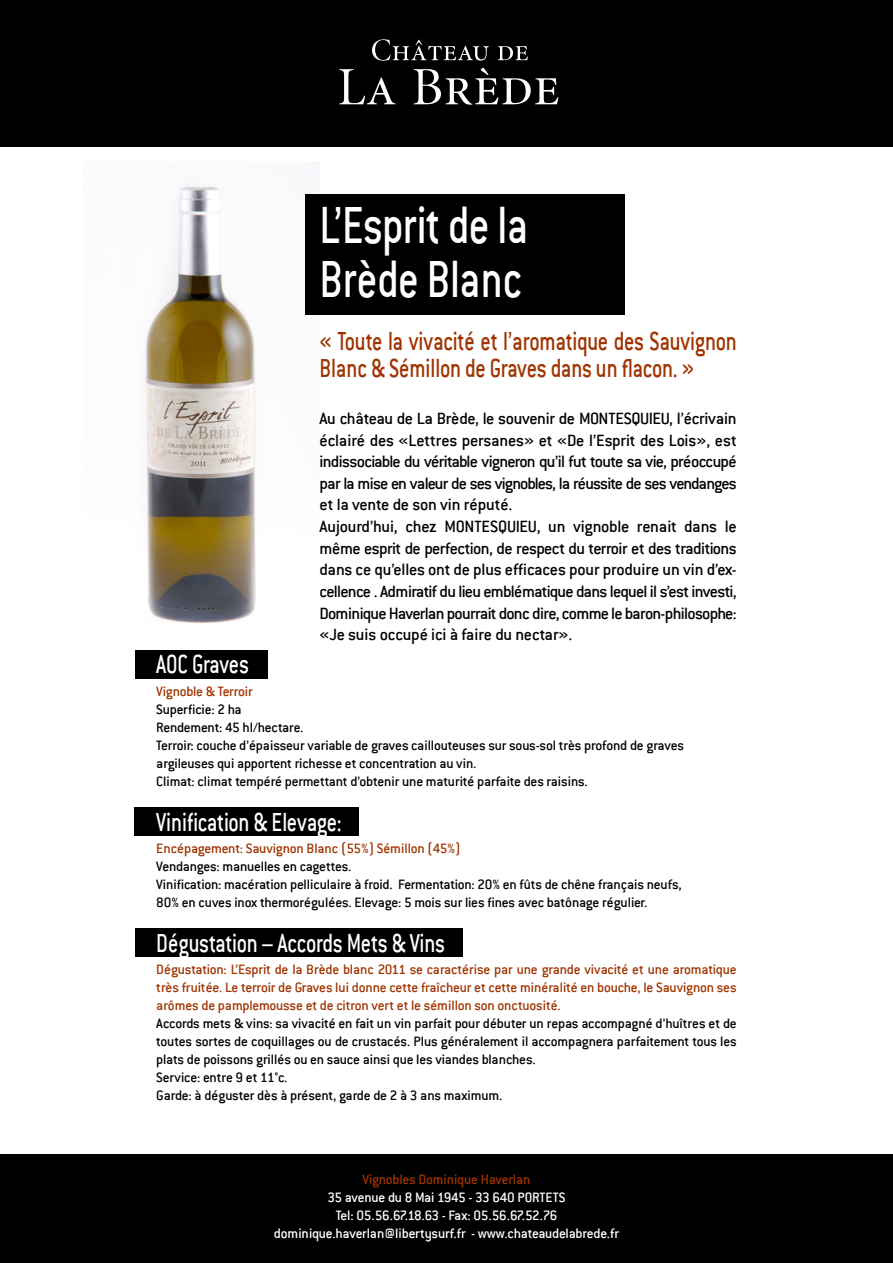
<style>
.page{position:relative;width:893px;height:1263px;background:#fff}
.page>*{position:absolute;margin:0;border:0;box-sizing:border-box;transform-origin:0 0}
.t1{font:500 57.6px/54px "Conduit ITC";letter-spacing:-.01em;color:#fff;scale:.78 1}
.t2{font:500 28.8px/27px "Conduit ITC";letter-spacing:-.01em;color:#9f3300;scale:.78 1}
.t3{font:500 28.8px "Conduit ITC";letter-spacing:-.015em;color:#fff;scale:.78 1}
.t4{font:500 18px/21.6px "Conduit ITC";letter-spacing:-.03em;color:#000}
.t5{font:500 15px/18px "Conduit ITC";letter-spacing:-.015em;color:#000}
.t6{font:500 15px/18px "Conduit ITC";letter-spacing:-.015em;color:#9f3300;text-align:justify}
.t7{font:500 15px/18px "Conduit ITC";letter-spacing:-.015em;color:#fff;text-align:center}
</style>
<div class="page">
<img style="left:145px;top:186px;width:111px;height:438px">
<div style="left:0;top:0;width:893px;height:147px;background:#000"></div>
<div style="left:0;top:1154px;width:893px;height:109px;background:#000"></div>
<svg style="left:372px;top:39px;width:117px;height:22px"></svg>
<svg style="left:498px;top:46px;width:30px;height:14px"></svg>
<svg style="left:339px;top:69px;width:56px;height:35px"></svg>
<svg style="left:414px;top:68px;width:144px;height:37px"></svg>
<div style="left:305px;top:194px;width:320px;height:121px;background:#000"></div>
<div style="left:135px;top:649px;width:132px;height:29px;background:#000"></div>
<div style="left:135px;top:807px;width:224px;height:29px;background:#000"></div>
<div style="left:135px;top:928px;width:328px;height:29px;background:#000"></div>
<h1 class="t1" style="left:320px;top:198px;width:269px">L’Esprit de la<br>Brède Blanc</h1>
<h2 class="t2" style="left:320px;top:327px;width:536px">« Toute la vivacité et l’aromatique des Sauvignon<br>Blanc &amp; Sémillon de Graves dans un flacon. »</h2>
<p class="t4" style="left:320px;top:407px;width:419px">Au château de La Brède, le souvenir de MONTESQUIEU, l’écrivain éclairé des «Lettres persanes» et «De l’Esprit des Lois», est indissociable du véritable vigneron qu’il fut toute sa vie, préoccupé par la mise en valeur de ses vignobles, la réussite de ses vendanges et la vente de son vin réputé.<br>Aujourd’hui, chez MONTESQUIEU, un vignoble renait dans le même esprit de perfection, de respect du terroir et des traditions dans ce qu’elles ont de plus efficaces pour produire un vin d’ex&shy;cellence . Admiratif du lieu emblématique dans lequel il s’est investi, Dominique Haverlan pourrait donc dire, comme le baron-philosophe: «Je suis occupé ici à faire du nectar».</p>
<h2 class="t3" style="left:156px;top:648px;width:120px">AOC Graves</h2>
<p class="t6" style="left:156px;top:682px;width:98px">Vignoble &amp; Terroir</p>
<p class="t5" style="left:156px;top:700px;width:529px">Superficie: 2 ha<br>Rendement: 45 hl/hectare.<br>Terroir: couche d’épaisseur variable de graves caillouteuses sur sous-sol très profond de graves argileuses qui apportent richesse et concentration au vin.<br>Climat: climat tempéré permettant d’obtenir une maturité parfaite des raisins.</p>
<h2 class="t3" style="left:156px;top:805px;width:239px">Vinification &amp; Elevage:</h2>
<p class="t6" style="left:156px;top:839px;width:306px">Encépagement: Sauvignon Blanc (55%) Sémillon (45%)</p>
<p class="t5" style="left:156px;top:857px;width:527px">Vendanges: manuelles en cagettes.<br>Vinification: macération pelliculaire à froid. Fermentation: 20% en fûts de chêne français neufs,<br>80% en cuves inox thermorégulées. Elevage: 5 mois sur lies fines avec batônage régulier.</p>
<h2 class="t3" style="left:156px;top:927px;width:372px">Dégustation – Accords Mets &amp; Vins</h2>
<p class="t6" style="left:156px;top:960px;width:582px">Dégustation: L’Esprit de la Brède blanc 2011 se caractérise par une grande vivacité et une aromatique très fruitée. Le terroir de Graves lui donne cette fraîcheur et cette minéralité en bouche, le Sauvignon ses arômes de pamplemousse et de citron vert et le sémillon son onctuosité.</p>
<p class="t5" style="left:156px;top:1014px;width:582px">Accords mets &amp; vins: sa vivacité en fait un vin parfait pour débuter un repas accompagné d’huîtres et de toutes sortes de coquillages ou de crustacés. Plus généralement il accompagnera parfaitement tous les plats de poissons grillés ou en sauce ainsi que les viandes blanches.<br>Service: entre 9 et 11°c.<br>Garde: à déguster dès à présent, garde de 2 à 3 ans maximum.</p>
<p class="t6" style="left:362px;top:1170px;width:169px">Vignobles Dominique Haverlan</p>
<p class="t7" style="left:274px;top:1188px;width:347px">35 avenue du 8 Mai 1945 - 33 640 PORTETS<br>Tel: 05.56.67.18.63 - Fax: 05.56.67.52.76 dominique.haverlan@libertysurf.fr - www.chateaudelabrede.fr</p>
</div>
